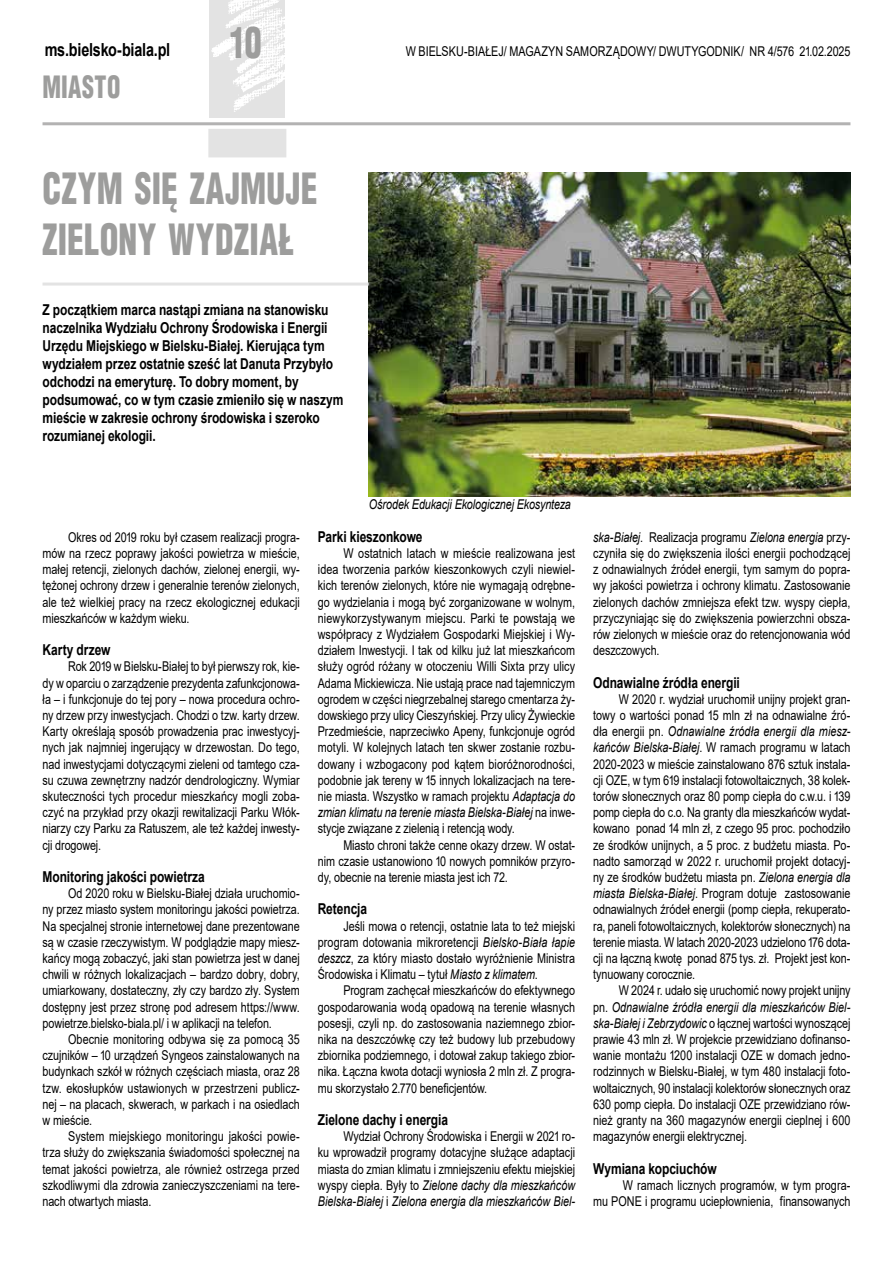
<style>
.page{position:relative;width:893px;height:1263px;background:#fff}
.page>*{position:absolute;margin:0;border:0;box-sizing:border-box;transform-origin:0 0}
.t1{font:900 42px/50.4px "Switzerland Cond";letter-spacing:.015em;color:#9d9d9c;scale:.8 1}
.t2{font:900 30px "Switzerland Cond";letter-spacing:.02em;color:#9d9d9c;scale:.8 1}
.t3{font:700 18px "Arial";letter-spacing:-.015em;color:#000;scale:.8 1}
.t4{font:700 15px/18px "Arial";letter-spacing:-.005em;color:#000;scale:.8 1}
.t5{font:13.5px/16.2px "Arial";letter-spacing:-.005em;color:#000;text-align:justify;scale:.8 1}
.t6{font:italic 13.5px "Arial";letter-spacing:-.01em;color:#000;scale:.8 1}
.s1{font-style:italic}
</style>
<div class="page">
<hr style="left:43px;top:122px;width:807px;height:3px;background:#b3b2b2">
<img style="left:209px;top:0;width:76px;height:118px">
<div style="left:208px;top:129px;width:78px;height:28px;background:#e3e3e3"></div>
<img style="left:369px;top:172px;width:481px;height:324px">
<hr style="left:43px;top:283px;width:326px;height:3px;background:#e3e3e3">
<h3 class="t3" style="left:45px;top:37px;width:158px">ms.bielsko-biala.pl</h3>
<h2 class="t2" style="left:43px;top:68px;width:99px">MIASTO</h2>
<h1 class="t1" style="left:230px;top:17px;width:42px">10</h1>
<p class="t5" style="left:406px;top:43px;width:557px">W BIELSKU-BIAŁEJ/ MAGAZYN SAMORZĄDOWY/ DWUTYGODNIK/ NR 4/576 21.02.2025</p>
<h1 class="t1" style="left:43px;top:162px;width:345px">CZYM SIĘ ZAJMUJE<br>ZIELONY WYDZIAŁ</h1>
<p class="t4" style="left:43px;top:301px;width:378px">Z początkiem marca nastąpi zmiana na stanowisku naczelnika Wydziału Ochrony Środowiska i Energii Urzędu Miejskiego w Bielsku-Białej. Kierująca tym wydziałem przez ostatnie sześć lat Danuta Przybyło odchodzi na emeryturę. To dobry moment, by podsumować, co w tym czasie zmieniło się w naszym mieście w zakresie ochrony środowiska i szeroko rozumianej ekologii.</p>
<p class="t6" style="left:369px;top:496px;width:254px">Ośrodek Edukacji Ekologicznej Ekosynteza</p>
<p class="t5" style="left:43px;top:529px;width:323px;text-indent:26px">Okres od 2019 roku był czasem realizacji progra&shy;mów na rzecz poprawy jakości powietrza w mieście, małej retencji, zielonych dachów, zielonej energii, wy&shy;tężonej ochrony drzew i generalnie terenów zielonych, ale też wielkiej pracy na rzecz ekologicznej edukacji mieszkańców w każdym wieku.</p>
<p class="t4" style="left:43px;top:641px;width:86px">Karty drzew</p>
<p class="t5" style="left:43px;top:658px;width:323px;text-indent:26px">Rok 2019 w Bielsku-Białej to był pierwszy rok, kie&shy;dy w oparciu o zarządzenie prezydenta zafunkcjonowa&shy;ła – i funkcjonuje do tej pory – nowa procedura ochro&shy;ny drzew przy inwestycjach. Chodzi o tzw. karty drzew.<br>Karty określają sposób prowadzenia prac inwestycyj&shy;nych jak najmniej ingerujący w drzewostan. Do tego, nad inwestycjami dotyczącymi zieleni od tamtego cza&shy;su czuwa zewnętrzny nadzór dendrologiczny. Wymiar skuteczności tych procedur mieszkańcy mogli zoba&shy;czyć na przykład przy okazji rewitalizacji Parku Włók&shy;niarzy czy Parku za Ratuszem, ale też każdej inwesty&shy;cji drogowej.</p>
<p class="t4" style="left:43px;top:868px;width:205px">Monitoring jakości powietrza</p>
<p class="t5" style="left:43px;top:885px;width:323px;text-indent:26px">Od 2020 roku w Bielsku-Białej działa uruchomio&shy;ny przez miasto system monitoringu jakości powietrza.<br>Na specjalnej stronie internetowej dane prezentowane są w czasie rzeczywistym. W podglądzie mapy miesz&shy;kańcy mogą zobaczyć, jaki stan powietrza jest w danej chwili w różnych lokalizacjach – bardzo dobry, dobry, umiarkowany, dostateczny, zły czy bardzo zły. System dostępny jest przez stronę pod adresem https://www. powietrze.bielsko-biala.pl/ i w aplikacji na telefon.</p>
<p class="t5" style="left:43px;top:1031px;width:323px;text-indent:26px">Obecnie monitoring odbywa się za pomocą 35 czujników – 10 urządzeń Syngeos zainstalowanych na budynkach szkół w różnych częściach miasta, oraz 28 tzw. ekosłupków ustawionych w przestrzeni publicz&shy;nej – na placach, skwerach, w parkach i na osiedlach w mieście.</p>
<p class="t5" style="left:43px;top:1128px;width:323px;text-indent:26px">System miejskiego monitoringu jakości powie&shy;trza służy do zwiększania świadomości społecznej na temat jakości powietrza, ale również ostrzega przed szkodliwymi dla zdrowia zanieczyszczeniami na tere&shy;nach otwartych miasta.</p>
<p class="t4" style="left:318px;top:528px;width:132px">Parki kieszonkowe</p>
<p class="t5" style="left:318px;top:545px;width:323px;text-indent:26px">W ostatnich latach w mieście realizowana jest idea tworzenia parków kieszonkowych czyli niewiel&shy;kich terenów zielonych, które nie wymagają odrębne&shy;go wydzielania i mogą być zorganizowane w wolnym, niewykorzystywanym miejscu. Parki te powstają we współpracy z Wydziałem Gospodarki Miejskiej i Wy&shy;działem Inwestycji. I tak od kilku już lat mieszkańcom służy ogród różany w otoczeniu Willi Sixta przy ulicy Adama Mickiewicza. Nie ustają prace nad tajemniczym ogrodem w części niegrzebalnej starego cmentarza ży&shy;dowskiego przy ulicy Cieszyńskiej. Przy ulicy Żywieckie Przedmieście, naprzeciwko Apeny, funkcjonuje ogród motyli. W kolejnych latach ten skwer zostanie rozbu&shy;dowany i wzbogacony pod kątem bioróżnorodności, podobnie jak tereny w 15 innych lokalizacjach na tere&shy;nie miasta. Wszystko w ramach projektu <span class="s1">Adaptacja do zmian klimatu na terenie miasta Bielska-Białej</span> na inwe&shy;stycje związane z zielenią i retencją wody.</p>
<p class="t5" style="left:318px;top:837px;width:323px;text-indent:26px">Miasto chroni także cenne okazy drzew. W ostat&shy;nim czasie ustanowiono 10 nowych pomników przyro&shy;dy, obecnie na terenie miasta jest ich 72.</p>
<p class="t4" style="left:318px;top:900px;width:63px">Retencja</p>
<p class="t5" style="left:318px;top:918px;width:323px;text-indent:26px">Jeśli mowa o retencji, ostatnie lata to też miejski program dotowania mikroretencji <span class="s1">Bielsko-Biała łapie deszcz</span>, za który miasto dostało wyróżnienie Ministra Środowiska i Klimatu – tytuł <span class="s1">Miasto z klimatem</span>.</p>
<p class="t5" style="left:318px;top:982px;width:323px;text-indent:26px">Program zachęcał mieszkańców do efektywnego gospodarowania wodą opadową na terenie własnych posesji, czyli np. do zastosowania naziemnego zbior&shy;nika na deszczówkę czy też budowy lub przebudowy zbiornika podziemnego, i dotował zakup takiego zbior&shy;nika. Łączna kwota dotacji wyniosła 2 mln zł. Z progra&shy;mu skorzystało 2.770 beneficjentów.</p>
<p class="t4" style="left:318px;top:1111px;width:164px">Zielone dachy i energia</p>
<p class="t5" style="left:318px;top:1128px;width:323px;text-indent:26px">Wydział Ochrony Środowiska i Energii w 2021 ro&shy;ku wprowadził programy dotacyjne służące adaptacji miasta do zmian klimatu i zmniejszeniu efektu miejskiej wyspy ciepła. Były to <span class="s1">Zielone dachy dla mieszkańców Bielska-Białej</span> i <span class="s1">Zielona energia dla mieszkańców Biel-</span></p>
<p class="t5" style="left:593px;top:529px;width:323px"><span class="s1">ska-Białej</span>. Realizacja programu <span class="s1">Zielona energia</span> przy&shy;czyniła się do zwiększenia ilości energii pochodzącej z odnawialnych źródeł energii, tym samym do popra&shy;wy jakości powietrza i ochrony klimatu. Zastosowanie zielonych dachów zmniejsza efekt tzw. wyspy ciepła, przyczyniając się do zwiększenia powierzchni obsza&shy;rów zielonych w mieście oraz do retencjonowania wód deszczowych.</p>
<p class="t4" style="left:593px;top:673px;width:185px">Odnawialne źródła energii</p>
<p class="t5" style="left:593px;top:691px;width:323px;text-indent:26px">W 2020 r. wydział uruchomił unijny projekt gran&shy;towy o wartości ponad 15 mln zł na odnawialne źró&shy;dła energii pn. <span class="s1">Odnawialne źródła energii dla miesz&shy;kańców Bielska-Białej</span>. W ramach programu w latach 2020-2023 w mieście zainstalowano 876 sztuk instala&shy;cji OZE, w tym 619 instalacji fotowoltaicznych, 38 kolek&shy;torów słonecznych oraz 80 pomp ciepła do c.w.u. i 139 pomp ciepła do c.o. Na granty dla mieszkańców wydat&shy;kowano ponad 14 mln zł, z czego 95 proc. pochodziło ze środków unijnych, a 5 proc. z budżetu miasta. Po&shy;nadto samorząd w 2022 r. uruchomił projekt dotacyj&shy;ny ze środków budżetu miasta pn. <span class="s1">Zielona energia dla miasta Bielska-Białej</span>. Program dotuje zastosowanie odnawialnych źródeł energii (pomp ciepła, rekuperato&shy;ra, paneli fotowoltaicznych, kolektorów słonecznych) na terenie miasta. W latach 2020-2023 udzielono 176 dota&shy;cji na łączną kwotę ponad 875 tys. zł. Projekt jest kon&shy;tynuowany corocznie.</p>
<p class="t5" style="left:593px;top:982px;width:323px;text-indent:26px">W 2024 r. udało się uruchomić nowy projekt unijny pn. <span class="s1">Odnawialne źródła energii dla mieszkańców Biel&shy;ska-Białej i Zebrzydowic</span> o łącznej wartości wynoszącej prawie 43 mln zł. W projekcie przewidziano dofinanso&shy;wanie montażu 1200 instalacji OZE w domach jedno&shy;rodzinnych w Bielsku-Białej, w tym 480 instalacji foto&shy;woltaicznych, 90 instalacji kolektorów słonecznych oraz 630 pomp ciepła. Do instalacji OZE przewidziano rów&shy;nież granty na 360 magazynów energii cieplnej i 600 magazynów energii elektrycznej.</p>
<p class="t4" style="left:593px;top:1159px;width:156px">Wymiana kopciuchów</p>
<p class="t5" style="left:593px;top:1177px;width:323px;text-align:right">W ramach licznych programów, w tym progra-<br>mu PONE i programu uciepłownienia, finansowanych</p>
</div>
